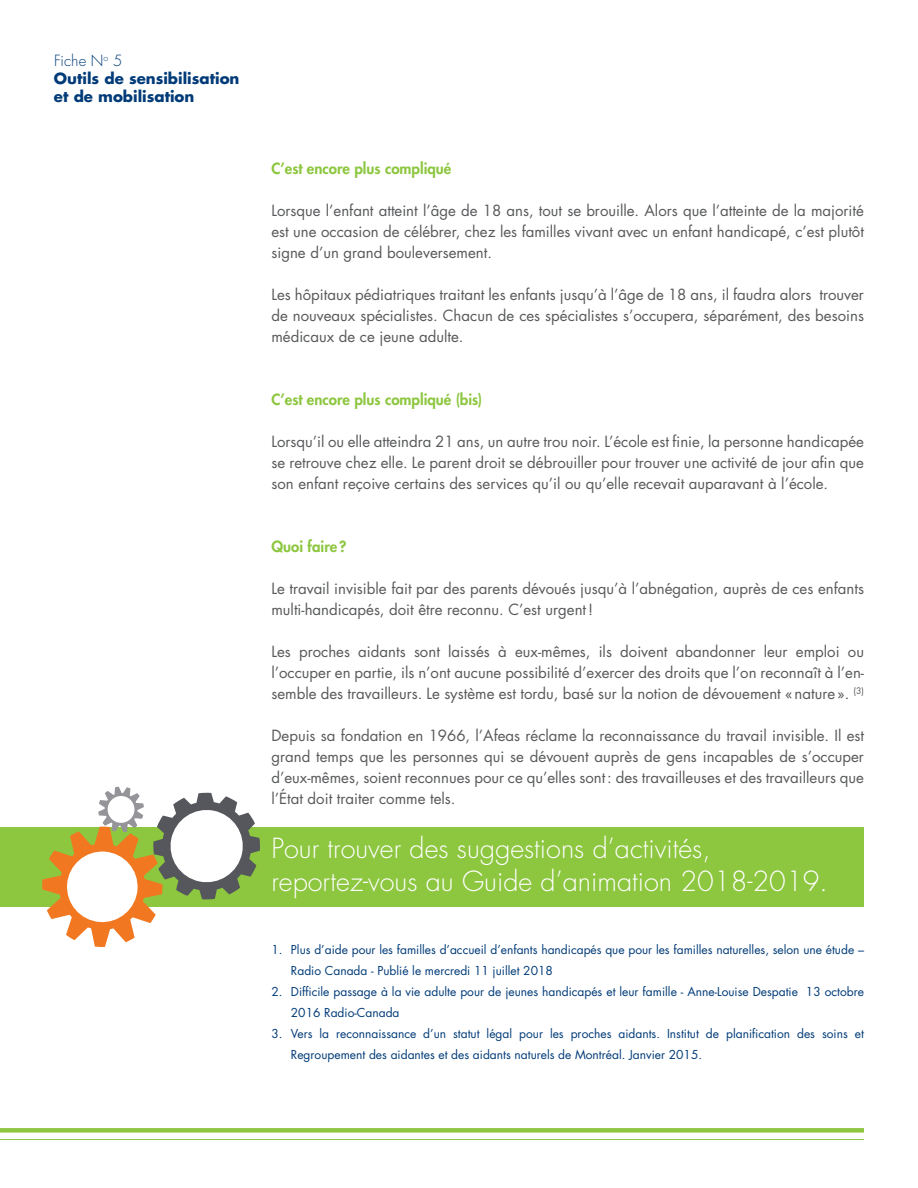
<style>
.page{position:relative;width:918px;height:1188px;background:#fff}
.page>*{position:absolute;margin:0;border:0;box-sizing:border-box;transform-origin:0 0}
.t1{font:300 27px/33px "Futura Std";color:#fff}
.t2{font:15px/21px "Futura";color:#58595b;text-align:justify}
.t3{font:800 15px "Futura";color:#8dc63f}
.t4{font:700 15px/18px "Futura Std";color:#003b78}
.t5{font:12px/21px "Futura";color:#003b78}
.s1{font-weight:300}
</style>
<div class="page">
<div style="left:0;top:827px;width:864px;height:80px;background:#8dc63f"></div>
<div style="left:0;top:1128px;width:864px;height:5px;background:#8dc63f"></div>
<hr style="left:0;top:1139px;width:864px;height:1px;background:#8dc63f">
<svg style="left:42px;top:787px;width:218px;height:160px"></svg>
<p class="t4" style="left:54px;top:52px;width:187px"><span class="s1">Fiche N</span><sup>o</sup> <span class="s1">5<br></span>Outils de sensibilisation et de mobilisation</p>
<p class="t3" style="left:271px;top:158px;width:182px">C’est encore plus compliqué</p>
<p class="t2" style="left:271px;top:200px;width:594px">Lorsque l’enfant atteint l’âge de 18 ans, tout se brouille. Alors que l’atteinte de la majorité est une occasion de célébrer, chez les familles vivant avec un enfant handicapé, c’est plutôt signe d’un grand bouleversement.</p>
<p class="t2" style="left:271px;top:284px;width:594px">Les hôpitaux pédiatriques traitant les enfants jusqu’à l’âge de 18 ans, il faudra alors trouver de nouveaux spécialistes. Chacun de ces spécialistes s’occupera, séparément, des besoins médicaux de ce jeune adulte.</p>
<p class="t3" style="left:271px;top:389px;width:212px">C’est encore plus compliqué (bis)</p>
<p class="t2" style="left:271px;top:431px;width:594px">Lorsqu’il ou elle atteindra 21 ans, un autre trou noir. L’école est finie, la personne handicapée se retrouve chez elle. Le parent droit se débrouiller pour trouver une activité de jour afin que son enfant reçoive certains des services qu’il ou qu’elle recevait auparavant à l’école.</p>
<p class="t3" style="left:271px;top:536px;width:77px">Quoi faire?</p>
<p class="t2" style="left:271px;top:578px;width:594px">Le travail invisible fait par des parents dévoués jusqu’à l’abnégation, auprès de ces enfants multi-handicapés, doit être reconnu. C’est urgent!</p>
<p class="t2" style="left:271px;top:641px;width:594px">Les proches aidants sont laissés à eux-mêmes, ils doivent abandonner leur emploi ou l’occuper en partie, ils n’ont aucune possibilité d’exercer des droits que l’on reconnaît à l’en&shy;semble des travailleurs. Le système est tordu, basé sur la notion de dévouement «nature». <sup>(3)</sup></p>
<p class="t2" style="left:271px;top:725px;width:594px">Depuis sa fondation en 1966, l’Afeas réclame la reconnaissance du travail invisible. Il est grand temps que les personnes qui se dévouent auprès de gens incapables de s’occuper d’eux-mêmes, soient reconnues pour ce qu’elles sont: des travailleuses et des travailleurs que l’État doit traiter comme tels.</p>
<h1 class="t1" style="left:271px;top:832px;width:558px">Pour trouver des suggestions d’activités, reportez-vous au Guide d’animation 2018-2019.</h1>
<p class="t5" style="left:291px;top:939px;width:575px;text-indent:-20px">1. Plus d’aide pour les familles d’accueil d’enfants handicapés que pour les familles naturelles, selon une étude –<br>Radio Canada - Publié le mercredi 11 juillet 2018</p>
<p class="t5" style="left:291px;top:981px;width:575px;text-indent:-20px">2. Difficile passage à la vie adulte pour de jeunes handicapés et leur famille - Anne-Louise Despatie 13 octobre<br>2016 Radio-Canada</p>
<p class="t5" style="left:291px;top:1023px;width:575px;text-indent:-20px">3. Vers la reconnaissance d’un statut légal pour les proches aidants. Institut de planification des soins et<br>Regroupement des aidantes et des aidants naturels de Montréal. Janvier 2015.</p>
</div>
